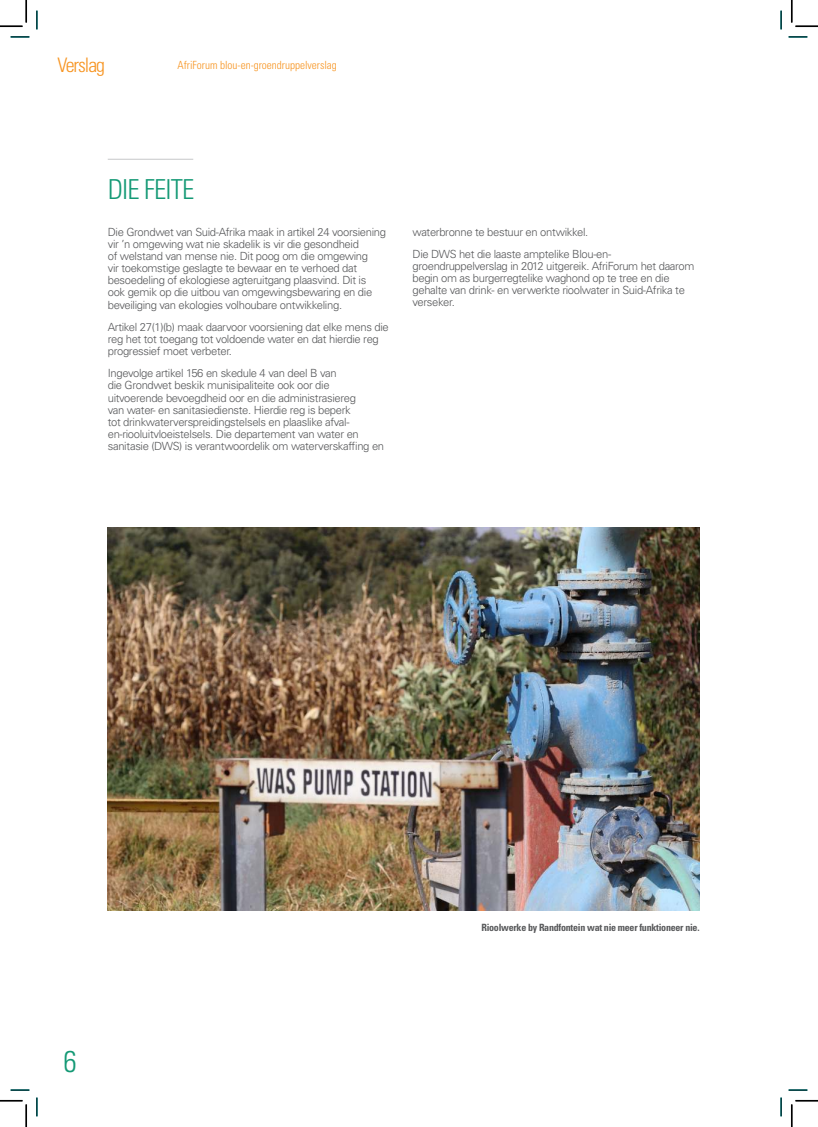
<style>
.page{position:relative;width:818px;height:1127px;background:#fff}
.page>*{position:absolute;margin:0;border:0;box-sizing:border-box;transform-origin:0 0}
.t1{font:300 condensed 30px "Univers LT Std";color:#149975}
.t2{font:300 condensed 27.5px "Univers LT Std";letter-spacing:-.03em;color:#149975}
.t3{font:300 condensed 20px "Univers LT Std";letter-spacing:-.05em;color:#f79420}
.t4{font:300 11.25px/12.1px "Univers LT Std";letter-spacing:-.03em;color:#57585a}
.t5{font:300 condensed 11.25px "Univers LT Std";color:#f79420}
.t6{font:700 condensed 10px "Univers LT Std";letter-spacing:-.025em;color:#57585a}
</style>
<div class="page">
<hr style="left:108px;top:159px;width:85px;height:1px;background:#d1d2d4">
<img style="left:108px;top:527px;width:591px;height:383px">
<svg style="left:11px;top:36px;width:18px;height:2px"></svg>
<svg style="left:788px;top:36px;width:19px;height:2px"></svg>
<svg style="left:11px;top:1089px;width:18px;height:1px"></svg>
<svg style="left:788px;top:1089px;width:19px;height:1px"></svg>
<svg style="left:36px;top:11px;width:2px;height:18px"></svg>
<svg style="left:36px;top:1097px;width:2px;height:18px"></svg>
<svg style="left:780px;top:11px;width:2px;height:18px"></svg>
<svg style="left:780px;top:1097px;width:2px;height:18px"></svg>
<hr style="left:0;top:1099px;width:23px;height:2px;background:#000">
<hr style="left:795px;top:1099px;width:23px;height:2px;background:#000">
<svg style="left:0;top:0;width:27px;height:27px"></svg>
<svg style="left:0;top:1100px;width:27px;height:26px"></svg>
<svg style="left:791px;top:0;width:27px;height:27px"></svg>
<svg style="left:791px;top:1100px;width:27px;height:26px"></svg>
<h3 class="t3" style="left:57px;top:57px;width:49px">Verslag</h3>
<p class="t5" style="left:178px;top:61px;width:161px">AfriForum blou-en-groendruppelverslag</p>
<h2 class="t2" style="left:108px;top:178px;width:88px">DIE FEITE</h2>
<p class="t4" style="left:108px;top:226px;width:280px">Die Grondwet van Suid-Afrika maak in artikel 24 voorsiening vir ’n omgewing wat nie skadelik is vir die gesondheid<br>of welstand van mense nie. Dit poog om die omgewing<br>vir toekomstige geslagte te bewaar en te verhoed dat besoedeling of ekologiese agteruitgang plaasvind. Dit is ook gemik op die uitbou van omgewingsbewaring en die beveiliging van ekologies volhoubare ontwikkeling.</p>
<p class="t4" style="left:108px;top:321px;width:282px">Artikel 27(1)(b) maak daarvoor voorsiening dat elke mens die reg het tot toegang tot voldoende water en dat hierdie reg progressief moet verbeter.</p>
<p class="t4" style="left:108px;top:368px;width:278px">Ingevolge artikel 156 en skedule 4 van deel B van<br>die Grondwet beskik munisipaliteite ook oor die uitvoerende bevoegdheid oor en die administrasiereg<br>van water- en sanitasiedienste. Hierdie reg is beperk<br>tot drinkwaterverspreidingstelsels en plaaslike afval&shy;en-riooluitvloeistelsels. Die departement van water en sanitasie (DWS) is verantwoordelik om waterverskaffing en</p>
<p class="t4" style="left:412px;top:221px;width:200px;line-height:22.1px">waterbronne te bestuur en ontwikkel.<br>Die DWS het die laaste amptelike Blou-en-</p>
<p class="t4" style="left:412px;top:261px;width:283px">groendruppelverslag in 2012 uitgereik. AfriForum het daarom begin om as burgerregtelike waghond op te tree en die gehalte van drink- en verwerkte rioolwater in Suid-Afrika te verseker.</p>
<h1 class="t1" style="left:63px;top:1049px;width:15px">6</h1>
<p class="t6" style="left:481px;top:922px;width:220px">Rioolwerke by Randfontein wat nie meer funktioneer nie.</p>
</div>
